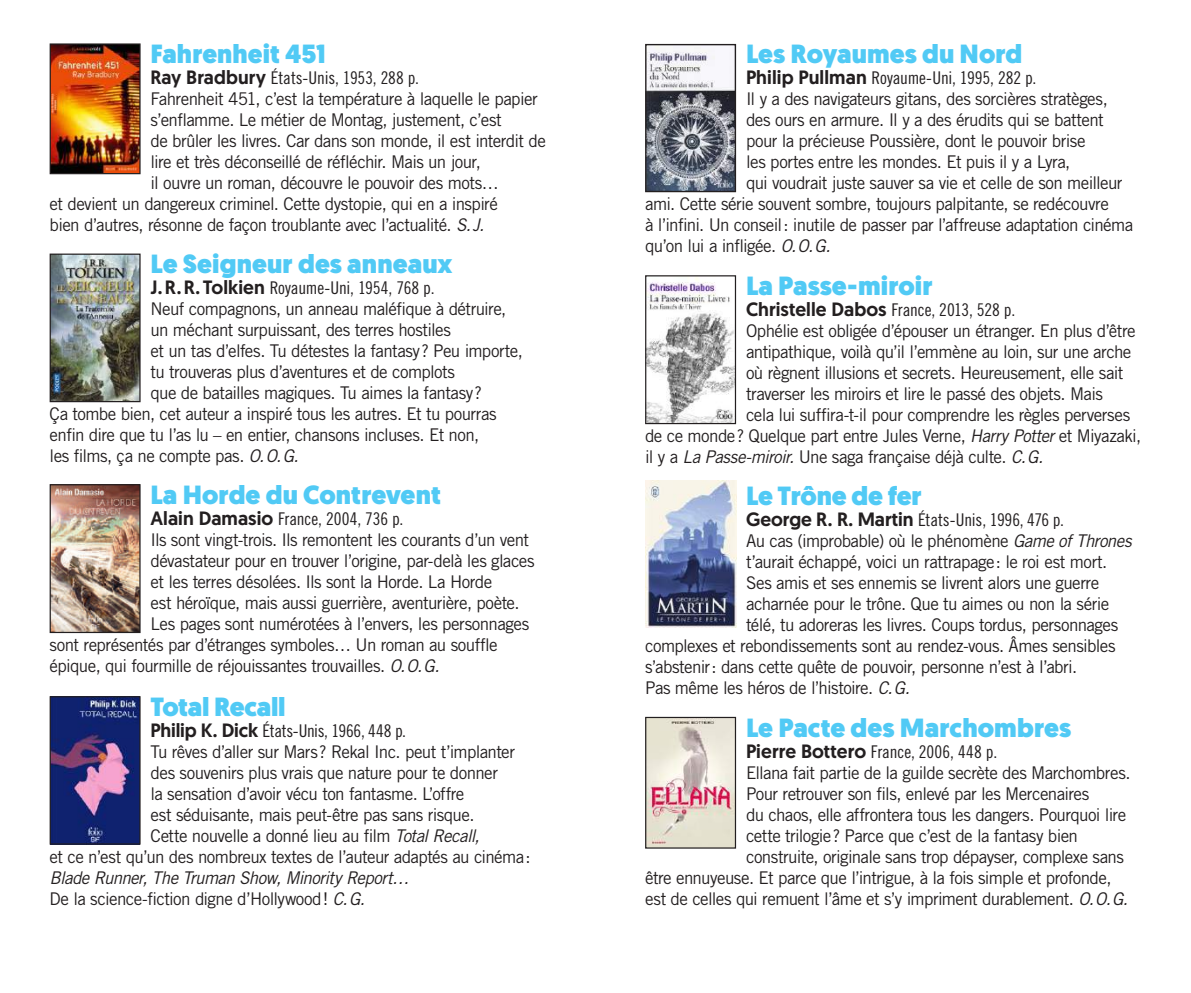
<style>
.page{position:relative;width:1191px;height:993px;background:#fff}
.page>*{position:absolute;margin:0;border:0;box-sizing:border-box;transform-origin:0 0}
.t1{font:900 26.25px "Geomanist";color:#51caf5}
.t2{font:17.5px "Trade Gothic LT Pro";letter-spacing:-.035em;color:#231f20}
.t3{font:17.5px "Trade Gothic LT Pro Cn 18";letter-spacing:-.005em;color:#231f20}
.t4{font:italic 17.5px/21px "Trade Gothic LT Pro";color:#231f20}
.s1{font-family:"Geomanist";font-weight:500;font-size:19.25px}
.s2{font-style:italic}
.s3{font-style:normal}
</style>
<div class="page">
<img style="left:52px;top:255px;width:87px;height:145px">
<div style="left:50px;top:253px;width:91px;height:149px;border:1px solid #231f20"></div>
<img style="left:52px;top:698px;width:87px;height:144px">
<div style="left:50px;top:696px;width:91px;height:148px;border:1px solid #231f20"></div>
<img style="left:52px;top:45px;width:87px;height:127px">
<div style="left:50px;top:43px;width:91px;height:131px;border:1px solid #231f20"></div>
<img style="left:52px;top:486px;width:87px;height:145px">
<div style="left:50px;top:484px;width:91px;height:149px;border:1px solid #231f20"></div>
<img style="left:647px;top:46px;width:87px;height:144px">
<div style="left:645px;top:44px;width:91px;height:148px;border:1px solid #231f20"></div>
<img style="left:645px;top:480px;width:91px;height:147px">
<img style="left:647px;top:277px;width:87px;height:145px">
<div style="left:645px;top:275px;width:91px;height:149px;border:1px solid #231f20"></div>
<img style="left:647px;top:718px;width:87px;height:128px">
<div style="left:645px;top:716px;width:91px;height:132px;border:1px solid #231f20"></div>
<h1 class="t1" style="left:150px;top:36px;width:177px">Fahrenheit 451</h1>
<p class="t3" style="left:150px;top:68px;width:270px"><span class="s1">Ray Bradbury</span> États-Unis, 1953, 288 p.</p>
<p class="t2" style="left:150px;top:88px;width:389px">Fahrenheit 451, c’est la température à laquelle le papier</p>
<p class="t2" style="left:150px;top:109px;width:353px">s’enflamme. Le métier de Montag, justement, c’est</p>
<p class="t2" style="left:150px;top:130px;width:397px">de brûler les livres. Car dans son monde, il est interdit de</p>
<p class="t2" style="left:150px;top:151px;width:332px">lire et très déconseillé de réfléchir. Mais un jour,</p>
<p class="t2" style="left:150px;top:172px;width:350px">il ouvre un roman, découvre le pouvoir des mots…</p>
<p class="t2" style="left:50px;top:193px;width:450px">et devient un dangereux criminel. Cette dystopie, qui en a inspiré</p>
<p class="t2" style="left:50px;top:214px;width:440px">bien d’autres, résonne de façon troublante avec l’actualité. <span class="s2">S.J.</span></p>
<h1 class="t1" style="left:150px;top:246px;width:303px">Le Seigneur des anneaux</h1>
<p class="t3" style="left:150px;top:277px;width:286px"><span class="s1">J.R.R.Tolkien</span> Royaume-Uni, 1954, 768 p.</p>
<p class="t2" style="left:150px;top:298px;width:357px">Neuf compagnons, un anneau maléfique à détruire,</p>
<p class="t2" style="left:150px;top:319px;width:302px">un méchant surpuissant, des terres hostiles</p>
<p class="t2" style="left:150px;top:340px;width:374px">et un tas d’elfes. Tu détestes la fantasy? Peu importe,</p>
<p class="t2" style="left:150px;top:361px;width:306px">tu trouveras plus d’aventures et de complots</p>
<p class="t2" style="left:150px;top:382px;width:333px">que de batailles magiques. Tu aimes la fantasy?</p>
<p class="t2" style="left:50px;top:403px;width:448px">Ça tombe bien, cet auteur a inspiré tous les autres. Et tu pourras</p>
<p class="t2" style="left:50px;top:424px;width:431px">enfin dire que tu l’as lu – en entier, chansons incluses. Et non,</p>
<p class="t2" style="left:50px;top:445px;width:255px">les films, ça ne compte pas. <span class="s2">O.O.G.</span></p>
<h1 class="t1" style="left:150px;top:476px;width:292px">La Horde du Contrevent</h1>
<p class="t3" style="left:150px;top:508px;width:254px"><span class="s1">Alain Damasio</span> France, 2004, 736 p.</p>
<p class="t2" style="left:150px;top:529px;width:380px">Ils sont vingt-trois. Ils remontent les courants d’un vent</p>
<p class="t2" style="left:150px;top:550px;width:386px">dévastateur pour en trouver l’origine, par-delà les glaces</p>
<p class="t2" style="left:150px;top:571px;width:343px">et les terres désolées. Ils sont la Horde. La Horde</p>
<p class="t2" style="left:150px;top:592px;width:371px">est héroïque, mais aussi guerrière, aventurière, poète.</p>
<p class="t2" style="left:150px;top:613px;width:380px">Les pages sont numérotées à l’envers, les personnages</p>
<p class="t2" style="left:50px;top:634px;width:450px">sont représentés par d’étranges symboles… Un roman au souffle</p>
<p class="t2" style="left:50px;top:655px;width:396px">épique, qui fourmille de réjouissantes trouvailles. <span class="s2">O.O.G.</span></p>
<h1 class="t1" style="left:150px;top:688px;width:137px">Total Recall</h1>
<p class="t3" style="left:150px;top:720px;width:257px"><span class="s1">Philip K. Dick</span> États-Unis, 1966, 448 p.</p>
<p class="t2" style="left:150px;top:740px;width:366px">Tu rêves d’aller sur Mars? Rekal Inc. peut t’implanter</p>
<p class="t2" style="left:150px;top:761px;width:349px">des souvenirs plus vrais que nature pour te donner</p>
<p class="t2" style="left:150px;top:782px;width:315px">la sensation d’avoir vécu ton fantasme. L’offre</p>
<p class="t2" style="left:150px;top:803px;width:325px">est séduisante, mais peut-être pas sans risque.</p>
<p class="t2" style="left:150px;top:824px;width:335px">Cette nouvelle a donné lieu au film <span class="s2">TotalRecall,</span></p>
<p class="t2" style="left:50px;top:845px;width:482px">et ce n’est qu’un des nombreux textes de l’auteur adaptés au cinéma:</p>
<p class="t4" style="left:50px;top:866px;width:365px">BladeRunner,TheTruman Show,MinorityReport…<br><span class="s3">De la science-fiction digne d’Hollywood!</span> C.G.</p>
<h1 class="t1" style="left:746px;top:36px;width:278px">Les Royaumes du Nord</h1>
<p class="t3" style="left:746px;top:67px;width:292px"><span class="s1">Philip Pullman</span> Royaume-Uni, 1995, 282 p.</p>
<p class="t2" style="left:746px;top:88px;width:363px">Il y a des navigateurs gitans, des sorcières stratèges,</p>
<p class="t2" style="left:746px;top:109px;width:359px">des ours en armure. Il y a des érudits qui se battent</p>
<p class="t2" style="left:746px;top:130px;width:341px">pour la précieuse Poussière, dont le pouvoir brise</p>
<p class="t2" style="left:746px;top:151px;width:326px">les portes entre les mondes. Et puis il y a Lyra,</p>
<p class="t2" style="left:746px;top:172px;width:378px">qui voudrait juste sauver sa vie et celle de son meilleur</p>
<p class="t2" style="left:645px;top:193px;width:465px">ami. Cette série souvent sombre, toujours palpitante, se redécouvre</p>
<p class="t2" style="left:645px;top:214px;width:489px">à l’infini. Un conseil: inutile de passer par l’affreuse adaptation cinéma</p>
<p class="t2" style="left:645px;top:235px;width:191px">qu’on lui a infligée. <span class="s2">O.O.G.</span></p>
<h1 class="t1" style="left:746px;top:268px;width:188px">La Passe-miroir</h1>
<p class="t3" style="left:746px;top:299px;width:271px"><span class="s1">Christelle Dabos</span> France, 2013, 528 p.</p>
<p class="t2" style="left:746px;top:320px;width:391px">Ophélie est obligée d’épouser un étranger. En plus d’être</p>
<p class="t2" style="left:746px;top:341px;width:387px">antipathique, voilà qu’il l’emmène au loin, sur une arche</p>
<p class="t2" style="left:746px;top:362px;width:379px">où règnent illusions et secrets. Heureusement, elle sait</p>
<p class="t2" style="left:746px;top:383px;width:358px">traverser les miroirs et lire le passé des objets. Mais</p>
<p class="t2" style="left:746px;top:404px;width:386px">cela lui suffira-t-il pour comprendre les règles perverses</p>
<p class="t2" style="left:645px;top:425px;width:497px">de ce monde? Quelque part entre Jules Verne, <span class="s2">HarryPotter</span>et Miyazaki,</p>
<p class="t2" style="left:645px;top:446px;width:404px">il y a <span class="s2">LaPasse-miroir.</span>Une saga française déjà culte. <span class="s2">C.G.</span></p>
<h1 class="t1" style="left:746px;top:478px;width:177px">Le Trône de fer</h1>
<p class="t3" style="left:746px;top:509px;width:319px"><span class="s1">George R. R. Martin</span> États-Unis, 1996, 476 p.</p>
<p class="t2" style="left:746px;top:530px;width:391px">Au cas (improbable) où le phénomène <span class="s2">GameofThrones</span></p>
<p class="t2" style="left:746px;top:551px;width:363px">t’aurait échappé, voici un rattrapage: le roi est mort.</p>
<p class="t2" style="left:746px;top:572px;width:355px">Ses amis et ses ennemis se livrent alors une guerre</p>
<p class="t2" style="left:746px;top:593px;width:365px">acharnée pour le trône. Que tu aimes ou non la série</p>
<p class="t2" style="left:746px;top:614px;width:374px">télé, tu adoreras les livres. Coups tordus, personnages</p>
<p class="t2" style="left:645px;top:635px;width:472px">complexes et rebondissements sont au rendez-vous. Âmes sensibles</p>
<p class="t2" style="left:645px;top:656px;width:433px">s’abstenir: dans cette quête de pouvoir, personne n’est à l’abri.</p>
<p class="t2" style="left:645px;top:677px;width:271px">Pas même les héros de l’histoire. <span class="s2">C.G.</span></p>
<h1 class="t1" style="left:746px;top:709px;width:326px">Le Pacte des Marchombres</h1>
<p class="t3" style="left:746px;top:740px;width:253px"><span class="s1">Pierre Bottero</span> France, 2006, 448 p.</p>
<p class="t2" style="left:746px;top:761px;width:386px">Ellana fait partie de la guilde secrète des Marchombres.</p>
<p class="t2" style="left:746px;top:782px;width:345px">Pour retrouver son fils, enlevé par les Mercenaires</p>
<p class="t2" style="left:746px;top:803px;width:382px">du chaos, elle affrontera tous les dangers. Pourquoi lire</p>
<p class="t2" style="left:746px;top:824px;width:333px">cette trilogie? Parce que c’est de la fantasy bien</p>
<p class="t2" style="left:746px;top:845px;width:379px">construite, originale sans trop dépayser, complexe sans</p>
<p class="t2" style="left:645px;top:866px;width:468px">être ennuyeuse. Et parce que l’intrigue, à la fois simple et profonde,</p>
<p class="t2" style="left:645px;top:887px;width:489px">est de celles qui remuent l’âme et s’y impriment durablement. <span class="s2">O.O.G.</span></p>
</div>
